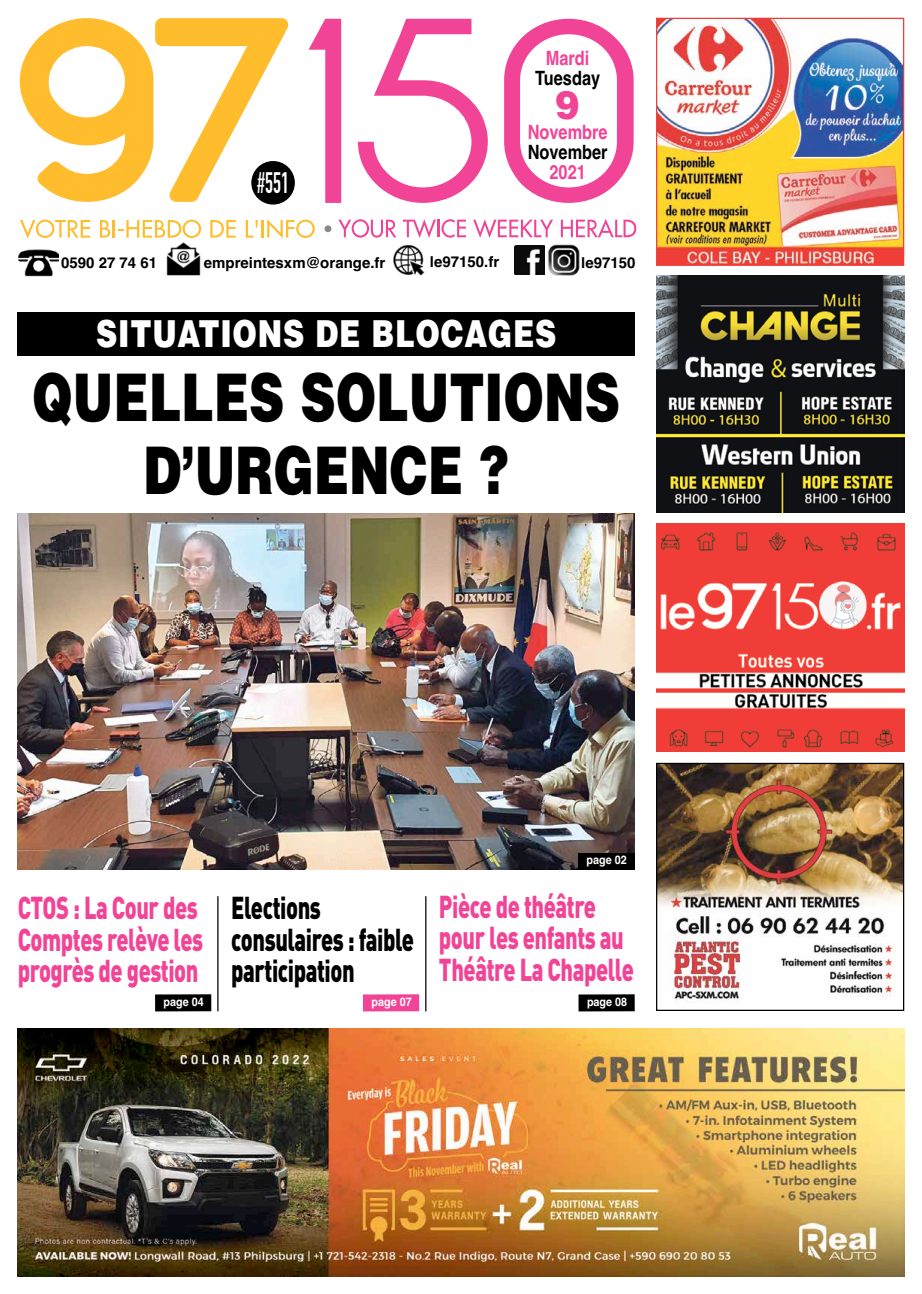
<style>
.page{position:relative;width:922px;height:1294px;background:#fff}
.page>*{position:absolute;margin:0;border:0;box-sizing:border-box;transform-origin:0 0}
.t1{font:900 65.75px/72.5px "Helvetica";color:#000;text-align:center;scale:.74 1}
.t2{font:900 39.25px "Helvetica";color:#f24496;scale:.91 1}
.t3{font:900 37.25px "Helvetica";color:#fff;scale:.79 1}
.t4{font:900 31.25px/31.2px "DIN Pro";letter-spacing:-.02em;color:#f24496;scale:.7 1}
.t5{font:900 31.25px/31.2px "DIN Pro";letter-spacing:-.02em;color:#000;scale:.7 1}
.t6{font:700 29.25px "DIN Condensed";color:#fff;scale:.73 1}
.t7{font:700 19.62px "Helvetica";color:#f24496;scale:.83 1}
.t8{font:700 19.62px "Helvetica";color:#000;scale:.83 1}
.t9{font:700 15px "Helvetica";color:#000}
.t10{font:700 11.88px "Helvetica";color:#fff;scale:.91 1}
</style>
<div class="page">
<img style="left:18px;top:513px;width:616px;height:356px">
<img style="left:19px;top:249px;width:40px;height:28px">
<svg style="left:20px;top:18px;width:268px;height:184px"></svg>
<svg style="left:308px;top:19px;width:33px;height:184px"></svg>
<svg style="left:358px;top:19px;width:129px;height:184px"></svg>
<svg style="left:504px;top:19px;width:129px;height:184px"></svg>
<div style="left:324px;top:225px;width:7px;height:7px;background:#8c8886;border-radius:50%"></div>
<svg style="left:20px;top:220px;width:70px;height:18px"></svg>
<svg style="left:100px;top:220px;width:101px;height:18px"></svg>
<svg style="left:210px;top:220px;width:26px;height:18px"></svg>
<svg style="left:246px;top:220px;width:12px;height:18px"></svg>
<hr style="left:261px;top:220px;width:3px;height:18px;background:#ffbd2d">
<svg style="left:267px;top:219px;width:48px;height:19px"></svg>
<svg style="left:338px;top:219px;width:58px;height:19px"></svg>
<svg style="left:403px;top:219px;width:63px;height:19px"></svg>
<svg style="left:473px;top:219px;width:80px;height:19px"></svg>
<svg style="left:560px;top:219px;width:76px;height:18px"></svg>
<div style="left:251px;top:161px;width:44px;height:43px;background:#000;border-radius:50%"></div>
<img style="left:393px;top:245px;width:32px;height:31px">
<img style="left:514px;top:244px;width:66px;height:32px">
<img style="left:166px;top:243px;width:35px;height:33px">
<img style="left:658px;top:20px;width:244px;height:244px">
<div style="left:656px;top:18px;width:248px;height:248px;border:1px solid #f03c36"></div>
<img style="left:656px;top:523px;width:248px;height:228px">
<img style="left:656px;top:275px;width:248px;height:238px">
<img style="left:658px;top:764px;width:244px;height:237px">
<div style="left:656px;top:762px;width:248px;height:248px;border:1px solid #000"></div>
<div style="left:155px;top:994px;width:56px;height:17px;background:#000"></div>
<div style="left:363px;top:994px;width:56px;height:17px;background:#f24496"></div>
<img style="left:18px;top:1028px;width:886px;height:248px">
<div style="left:18px;top:312px;width:616px;height:44px;background:#000"></div>
<div style="left:578px;top:994px;width:56px;height:17px;background:#000"></div>
<hr style="left:217px;top:896px;width:1px;height:115px;background:#000">
<hr style="left:425px;top:896px;width:1px;height:115px;background:#000">
<div style="left:578px;top:852px;width:56px;height:17px;background:#000"></div>
<p class="t6" style="left:257px;top:165px;width:45px">#551</p>
<p class="t7" style="left:545px;top:42px;width:54px">Mardi</p>
<p class="t8" style="left:535px;top:62px;width:80px">Tuesday</p>
<p class="t7" style="left:527px;top:116px;width:98px">Novembre</p>
<p class="t8" style="left:527px;top:136px;width:98px">November</p>
<p class="t7" style="left:549px;top:156px;width:45px">2021</p>
<p class="t2" style="left:555px;top:79px;width:28px">9</p>
<p class="t9" style="left:61px;top:251px;width:97px">0590 27 74 61</p>
<p class="t9" style="left:204px;top:250px;width:183px">empreintesxm@orange.fr</p>
<p class="t9" style="left:430px;top:250px;width:71px">le97150.fr</p>
<p class="t9" style="left:581px;top:251px;width:56px">le97150</p>
<p class="t3" style="left:96px;top:309px;width:583px">SITUATIONS DE BLOCAGES</p>
<h1 class="t1" style="left:32px;top:360px;width:795px">QUELLES SOLUTIONS<br>D’URGENCE ?</h1>
<p class="t4" style="left:18px;top:888px;width:266px">CTOS : La Cour des<br>Comptes relève les progrès de gestion</p>
<p class="t5" style="left:231px;top:888px;width:262px">Elections consulaires : faible participation</p>
<p class="t10" style="left:163px;top:992px;width:46px">page 04</p>
<p class="t10" style="left:371px;top:992px;width:46px">page 07</p>
<p class="t10" style="left:586px;top:850px;width:46px">page 02</p>
<p class="t4" style="left:439px;top:887px;width:280px">Pièce de théâtre pour les enfants au<br>Théâtre La Chapelle</p>
<p class="t10" style="left:587px;top:992px;width:46px">page 08</p>
</div>
